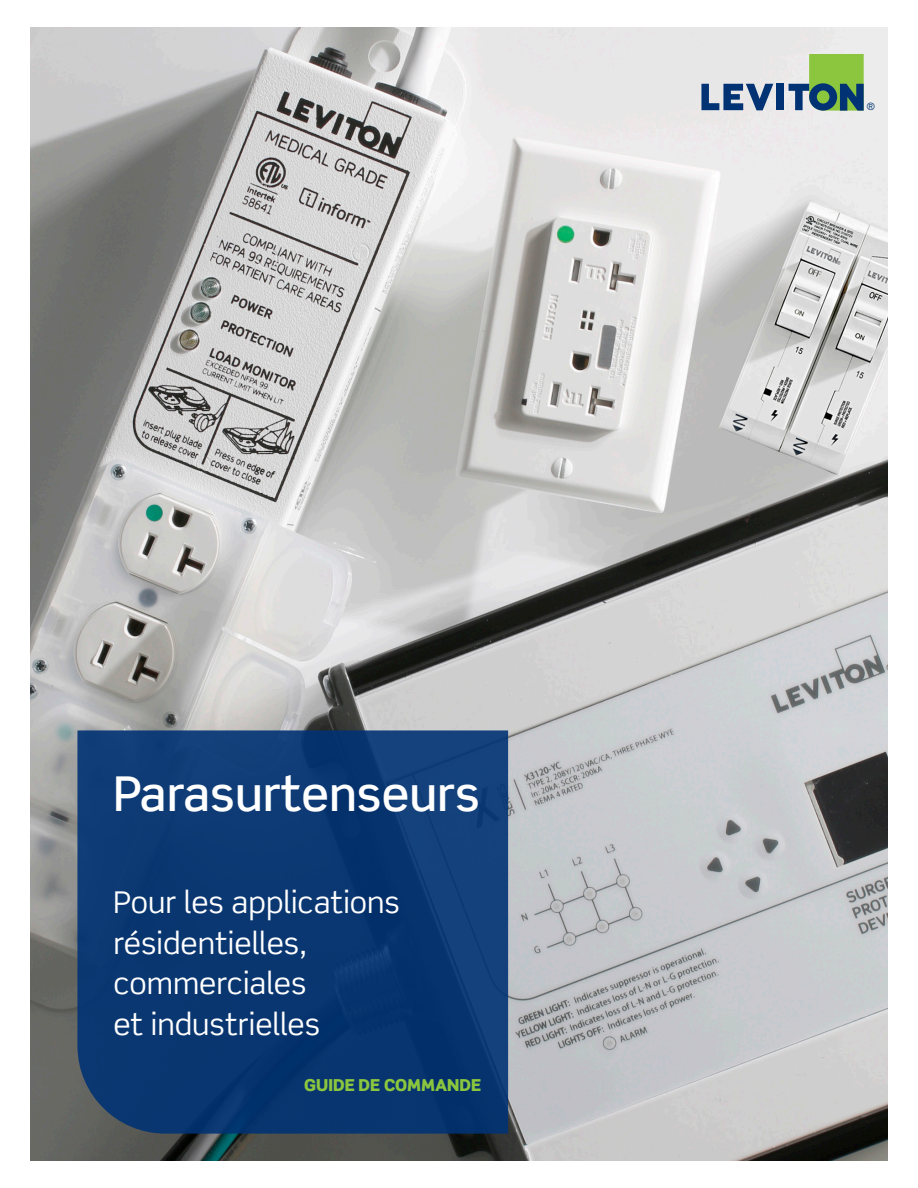
<style>
.page{position:relative;width:918px;height:1188px;background:#fff}
.page>*{position:absolute;margin:0;border:0;box-sizing:border-box;transform-origin:0 0}
.t1{font:500 48px "Scene Std";color:#fff}
.t2{font:30px/40.5px "Scene Std";color:#fff}
.t3{font:900 16.5px "Scene Std";color:#8bc63e}
.t4{font:10.05px "Scene Std";color:#013374}
</style>
<div class="page">
<img style="left:30px;top:28px;width:858px;height:1132px">
<svg style="left:701px;top:84px;width:72px;height:26px;background:#6984a7"></svg>
<div style="left:776px;top:84px;width:8px;height:26px;background:#013374"></div>
<svg style="left:789px;top:54px;width:75px;height:57px;background:#77a273"></svg>
<svg style="left:77px;top:730px;width:431px;height:404px;background:#0c3871"></svg>
<p class="t1" style="left:113px;top:764px;width:368px">Parasurtenseurs</p>
<p class="t2" style="left:113px;top:882px;width:288px">Pour les applications résidentielles, commerciales<br>et industrielles</p>
<p class="t3" style="left:304px;top:1074px;width:178px">GUIDE DE COMMANDE</p>
<p class="t4" style="left:866px;top:101px;width:10px">®</p>
</div>
